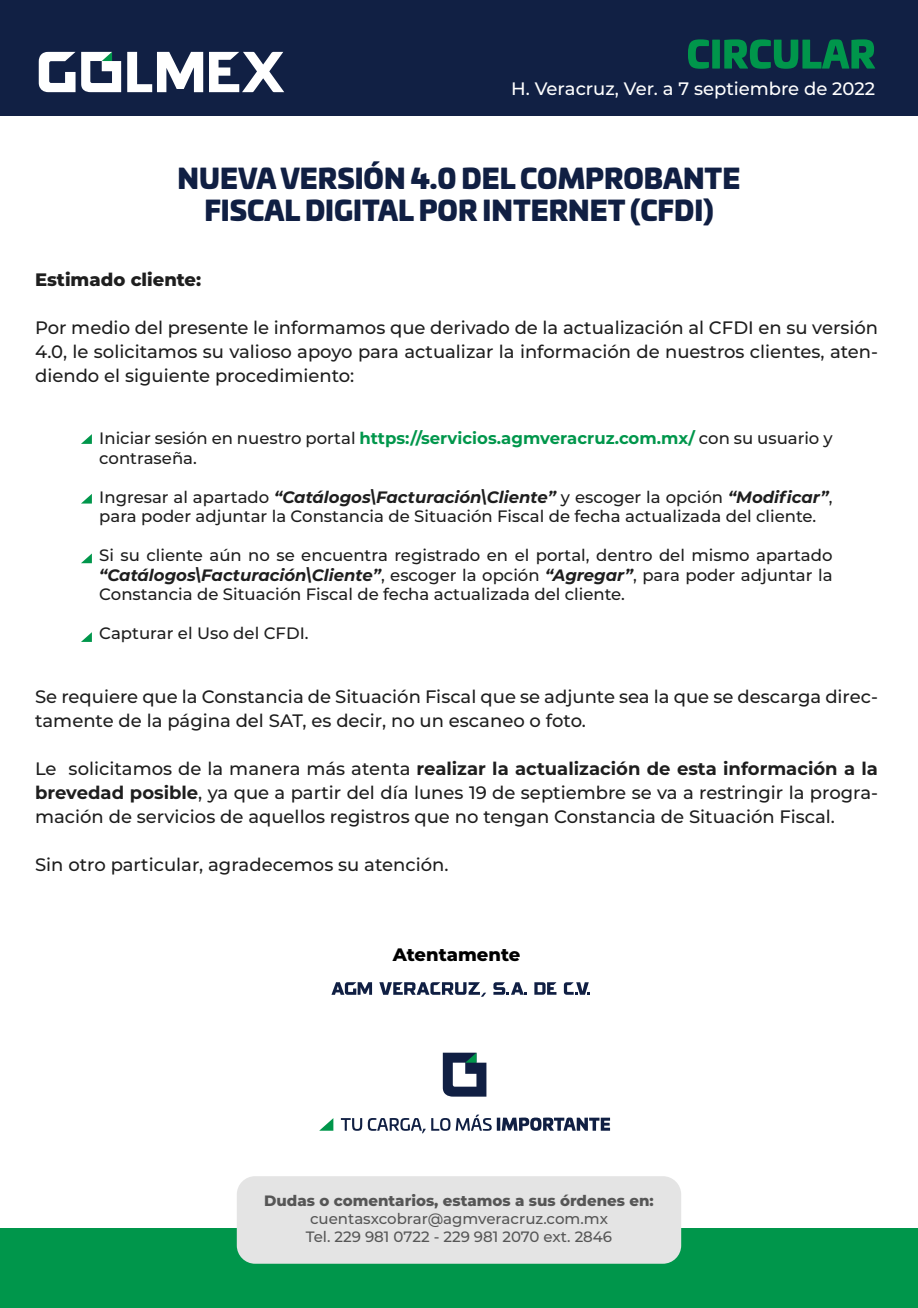
<style>
.page{position:relative;width:918px;height:1308px;background:#fff}
.page>*{position:absolute;margin:0;border:0;box-sizing:border-box;transform-origin:0 0}
.t1{font:27px/32.4px "Univia Pro Ultra";color:#101f43;text-align:center}
.t2{font:500 18px/24px "Montserrat";color:#1e1e1e;text-align:justify}
.t3{font:500 18px "Montserrat";color:#fff}
.t4{font:800 18px "Montserrat";color:#1e1e1e}
.t5{font:800 18px "Montserrat";color:#000}
.t6{font:500 16.5px/19.5px "Montserrat";color:#1e1e1e}
.t7{font:500 15px/18px "Montserrat";color:#565656}
.t8{font:800 15px "Montserrat";color:#565656}
.s1{font-weight:700;color:#00964b}
.s2{font-weight:700;font-style:italic}
.s3{font-weight:700}
</style>
<div class="page">
<svg style="left:81px;top:434px;width:11px;height:10px"></svg>
<svg style="left:81px;top:494px;width:11px;height:9px"></svg>
<svg style="left:81px;top:553px;width:11px;height:10px"></svg>
<svg style="left:81px;top:632px;width:11px;height:10px"></svg>
<div style="left:0;top:0;width:918px;height:116px;background:#112044"></div>
<svg style="left:688px;top:39px;width:21px;height:30px"></svg>
<div style="left:712px;top:40px;width:8px;height:29px;background:#00964b"></div>
<svg style="left:724px;top:39px;width:151px;height:30px"></svg>
<svg style="left:209px;top:52px;width:75px;height:40px"></svg>
<svg style="left:127px;top:52px;width:76px;height:40px"></svg>
<svg style="left:39px;top:52px;width:82px;height:40px"></svg>
<div style="left:0;top:1228px;width:918px;height:79px;background:#00964b"></div>
<div style="left:237px;top:1176px;width:444px;height:87px;background:#e4e4e4;border-radius:18px"></div>
<svg style="left:443px;top:1052px;width:43px;height:44px"></svg>
<svg style="left:341px;top:1118px;width:21px;height:12px"></svg>
<svg style="left:368px;top:1118px;width:82px;height:15px"></svg>
<svg style="left:456px;top:1114px;width:154px;height:16px"></svg>
<svg style="left:320px;top:1118px;width:13px;height:12px"></svg>
<svg style="left:331px;top:982px;width:41px;height:12px"></svg>
<svg style="left:379px;top:982px;width:107px;height:14px"></svg>
<svg style="left:534px;top:982px;width:22px;height:12px"></svg>
<svg style="left:493px;top:982px;width:34px;height:12px"></svg>
<svg style="left:564px;top:982px;width:26px;height:12px"></svg>
<p class="t3" style="left:511px;top:76px;width:365px">H. Veracruz, Ver. a 7 septiembre de 2022</p>
<h1 class="t1" style="left:178px;top:160px;width:564px">NUEVA VERSIÓN 4.0 DEL COMPROBANTE<br>FISCAL DIGITAL POR INTERNET (CFDI)</h1>
<p class="t4" style="left:35px;top:266px;width:168px">Estimado cliente:</p>
<p class="t2" style="left:35px;top:315px;width:845px">Por medio del presente le informamos que derivado de la actualización al CFDI en su versión 4.0, le solicitamos su valioso apoyo para actualizar la información de nuestros clientes, aten&shy;diendo el siguiente procedimiento:</p>
<p class="t6" style="left:99px;top:428px;width:735px">Iniciar sesión en nuestro portal <span class="s1">https://servicios.agmveracruz.com.mx/</span> con su usuario y contraseña.</p>
<p class="t6" style="left:99px;top:486px;width:735px">Ingresar al apartado <span class="s2">“Catálogos\Facturación\Cliente”</span> y escoger la opción <span class="s2">“Modificar”</span>, para poder adjuntar la Constancia de Situación Fiscal de fecha actualizada del cliente.</p>
<p class="t6" style="left:99px;top:545px;width:735px;text-align:justify">Si su cliente aún no se encuentra registrado en el portal, dentro del mismo apartado <span class="s2">“Catálogos\Facturación\Cliente”</span>, escoger la opción <span class="s2">“Agregar”</span>, para poder adjuntar la Constancia de Situación Fiscal de fecha actualizada del cliente.</p>
<p class="t6" style="left:99px;top:623px;width:211px">Capturar el Uso del CFDI.</p>
<p class="t2" style="left:35px;top:684px;width:844px">Se requiere que la Constancia de Situación Fiscal que se adjunte sea la que se descarga direc&shy;tamente de la página del SAT, es decir, no un escaneo o foto.</p>
<p class="t2" style="left:35px;top:756px;width:845px">Le solicitamos de la manera más atenta <span class="s3">realizar la actualización de esta información a la brevedad posible</span>, ya que a partir del día lunes 19 de septiembre se va a restringir la progra&shy;mación de servicios de aquellos registros que no tengan Constancia de Situación Fiscal.</p>
<p class="t2" style="left:35px;top:852px;width:415px">Sin otro particular, agradecemos su atención.</p>
<p class="t5" style="left:393px;top:941px;width:129px">Atentamente</p>
<p class="t8" style="left:264px;top:1189px;width:391px">Dudas o comentarios, estamos a sus órdenes en:</p>
<p class="t7" style="left:306px;top:1209px;width:308px">cuentasxcobrar@agmveracruz.com.mx<br>Tel. 229 981 0722 - 229 981 2070 ext. 2846</p>
</div>
